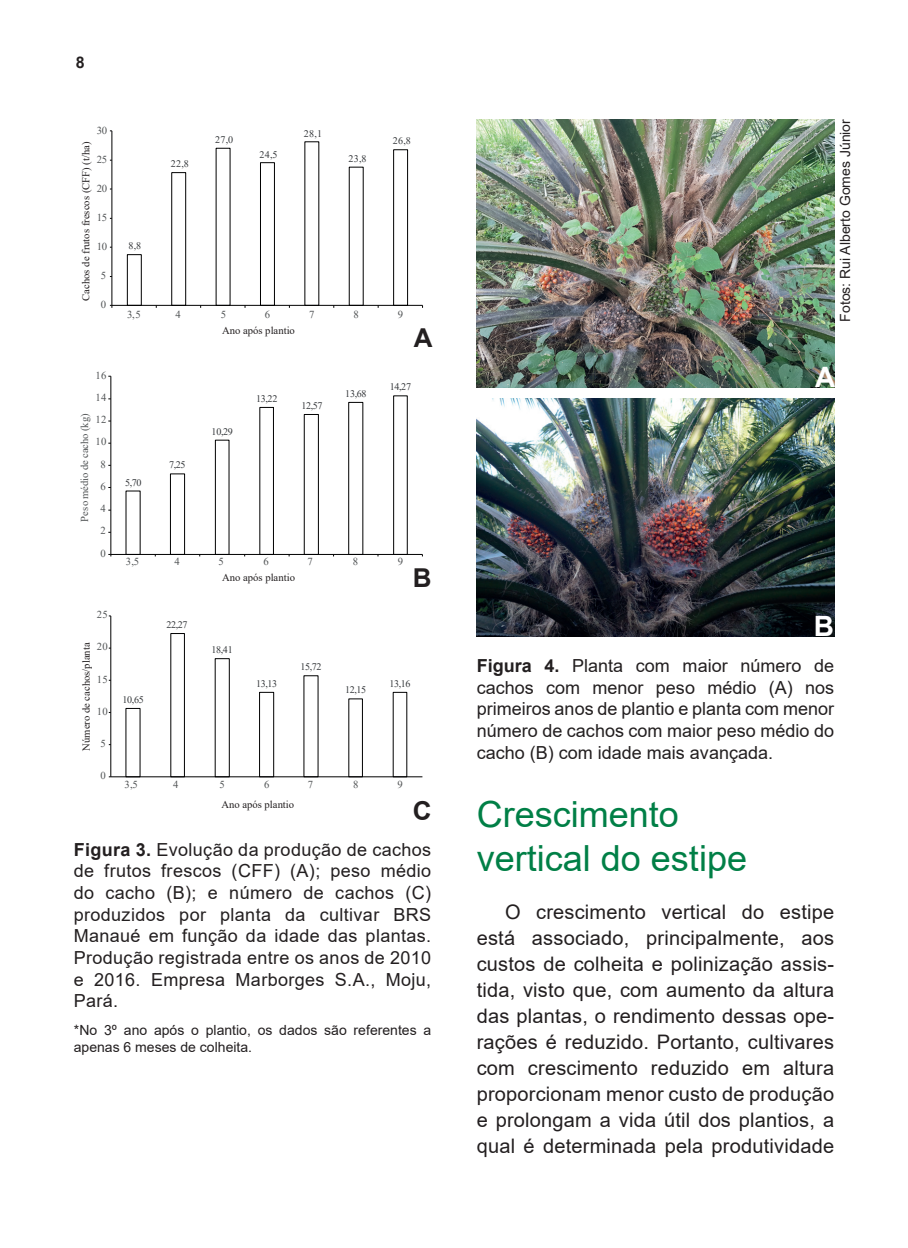
<style>
.page{position:relative;width:908px;height:1248px;background:#fff}
.page>*{position:absolute;margin:0;border:0;box-sizing:border-box;transform-origin:0 0}
.t1{font:36px/43.2px "Arial";color:#007f46}
.t2{font:700 28px "Arial";color:#fff}
.t3{font:700 26px "Arial";color:#231f20}
.t4{font:20px/26px "Arial";letter-spacing:.01em;color:#231f20;text-align:justify}
.t5{font:18px/21.6px "Arial";letter-spacing:.01em;color:#231f20;text-align:justify}
.t6{font:700 16px "Arial";color:#231f20}
.t7{font:14px/16.8px "Arial";color:#231f20}
.t8{font:10.6px "Times New Roman";color:#231f20}
.t9{font:10.6px "Times New Roman";letter-spacing:.025em;color:#515455}
.t10{font:10px "Times New Roman";letter-spacing:-.035em;color:#36393c}
.s1{font-weight:700}
</style>
<div class="page">
<svg style="left:127px;top:141px;width:280px;height:164px"></svg>
<hr style="left:111px;top:131px;width:1px;height:174px;background:#000001">
<hr style="left:112px;top:305px;width:310px;height:1px;background:#000001">
<hr style="left:110px;top:376px;width:1px;height:178px;background:#000001">
<hr style="left:111px;top:554px;width:311px;height:1px;background:#000001">
<svg style="left:126px;top:395px;width:281px;height:161px"></svg>
<svg style="left:125px;top:633px;width:282px;height:143px"></svg>
<hr style="left:110px;top:616px;width:1px;height:160px;background:#000001">
<hr style="left:111px;top:776px;width:311px;height:1px;background:#000001">
<img style="left:476px;top:119px;width:357px;height:268px">
<img style="left:476px;top:398px;width:357px;height:238px">
<p class="t6" style="left:76px;top:51px;width:10px">8</p>
<p class="t9" style="left:97px;top:123px;width:12px">30</p>
<p class="t8" style="left:79px;top:301px;width:161px;rotate:-90deg">Cachos de frutos frescos (CFF) (t/ha)</p>
<p class="t9" style="left:97px;top:152px;width:12px">25</p>
<p class="t9" style="left:97px;top:181px;width:12px">20</p>
<p class="t9" style="left:97px;top:210px;width:12px">15</p>
<p class="t9" style="left:97px;top:239px;width:12px">10</p>
<p class="t9" style="left:101px;top:268px;width:7px">5</p>
<p class="t9" style="left:101px;top:297px;width:7px">0</p>
<p class="t9" style="left:95px;top:367px;width:13px">16</p>
<p class="t9" style="left:95px;top:390px;width:13px">14</p>
<p class="t9" style="left:77px;top:522px;width:110px;rotate:-90deg">Peso médio de cacho (kg)</p>
<p class="t9" style="left:95px;top:412px;width:13px">12</p>
<p class="t9" style="left:95px;top:434px;width:13px">10</p>
<p class="t9" style="left:100px;top:456px;width:7px">8</p>
<p class="t9" style="left:100px;top:479px;width:7px">6</p>
<p class="t9" style="left:100px;top:501px;width:7px">4</p>
<p class="t9" style="left:100px;top:523px;width:7px">2</p>
<p class="t9" style="left:100px;top:545px;width:7px">0</p>
<p class="t9" style="left:97px;top:607px;width:13px">25</p>
<p class="t8" style="left:79px;top:750px;width:110px;rotate:-90deg">Número de cachos/planta</p>
<p class="t9" style="left:97px;top:639px;width:13px">20</p>
<p class="t9" style="left:97px;top:671px;width:13px">15</p>
<p class="t9" style="left:97px;top:703px;width:13px">10</p>
<p class="t9" style="left:101px;top:735px;width:7px">5</p>
<p class="t9" style="left:101px;top:767px;width:7px">0</p>
<p class="t10" style="left:128px;top:239px;width:14px">8,8</p>
<p class="t10" style="left:171px;top:157px;width:20px">22,8</p>
<p class="t10" style="left:215px;top:133px;width:20px">27,0</p>
<p class="t10" style="left:259px;top:147px;width:20px">24,5</p>
<p class="t10" style="left:304px;top:126px;width:20px">28,1</p>
<p class="t10" style="left:348px;top:151px;width:20px">23,8</p>
<p class="t10" style="left:392px;top:134px;width:20px">26,8</p>
<p class="t9" style="left:127px;top:307px;width:15px">3,5</p>
<p class="t9" style="left:175px;top:307px;width:7px">4</p>
<p class="t9" style="left:221px;top:307px;width:7px">5</p>
<p class="t9" style="left:264px;top:307px;width:7px">6</p>
<p class="t9" style="left:309px;top:307px;width:7px">7</p>
<p class="t9" style="left:353px;top:307px;width:7px">8</p>
<p class="t9" style="left:397px;top:307px;width:7px">9</p>
<p class="t8" style="left:222px;top:322px;width:74px">Ano após plantio</p>
<h3 class="t3" style="left:414px;top:320px;width:20px">A</h3>
<p class="t10" style="left:125px;top:475px;width:18px">5,70</p>
<p class="t10" style="left:169px;top:458px;width:18px">7,25</p>
<p class="t10" style="left:211px;top:424px;width:23px">10,29</p>
<p class="t10" style="left:256px;top:391px;width:23px">13,22</p>
<p class="t10" style="left:301px;top:399px;width:23px">12,57</p>
<p class="t10" style="left:345px;top:386px;width:23px">13,68</p>
<p class="t10" style="left:389px;top:380px;width:23px">14,27</p>
<p class="t9" style="left:126px;top:554px;width:15px">3,5</p>
<p class="t9" style="left:174px;top:554px;width:7px">4</p>
<p class="t9" style="left:218px;top:554px;width:7px">5</p>
<p class="t9" style="left:263px;top:554px;width:7px">6</p>
<p class="t9" style="left:307px;top:554px;width:7px">7</p>
<p class="t9" style="left:352px;top:554px;width:7px">8</p>
<p class="t9" style="left:397px;top:554px;width:7px">9</p>
<p class="t8" style="left:222px;top:570px;width:74px">Ano após plantio</p>
<h3 class="t3" style="left:413px;top:559px;width:20px">B</h3>
<p class="t10" style="left:166px;top:618px;width:23px">22,27</p>
<p class="t10" style="left:211px;top:642px;width:23px">18,41</p>
<p class="t10" style="left:300px;top:660px;width:23px">15,72</p>
<p class="t10" style="left:122px;top:692px;width:23px">10,65</p>
<p class="t10" style="left:256px;top:676px;width:23px">13,13</p>
<p class="t10" style="left:345px;top:683px;width:23px">12,15</p>
<p class="t10" style="left:389px;top:676px;width:23px">13,16</p>
<p class="t9" style="left:125px;top:776px;width:15px">3,5</p>
<p class="t9" style="left:173px;top:776px;width:7px">4</p>
<p class="t9" style="left:219px;top:776px;width:7px">5</p>
<p class="t9" style="left:264px;top:776px;width:7px">6</p>
<p class="t9" style="left:308px;top:776px;width:7px">7</p>
<p class="t9" style="left:353px;top:776px;width:7px">8</p>
<p class="t9" style="left:397px;top:776px;width:7px">9</p>
<p class="t8" style="left:221px;top:797px;width:74px">Ano após plantio</p>
<h3 class="t3" style="left:413px;top:792px;width:20px">C</h3>
<p class="t5" style="left:74px;top:838px;width:359px"><span class="s1">Figura 3.</span> Evolução da produção de cachos de frutos frescos (CFF) (A); peso médio do cacho (B); e número de cachos (C) produzidos por planta da cultivar BRS Manaué em função da idade das plantas.<br>Produção registrada entre os anos de 2010 e 2016. Empresa Marborges S.A., Moju, Pará.</p>
<p class="t7" style="left:74px;top:1021px;width:359px">*No 3º ano após o plantio, os dados são referentes a apenas 6 meses de colheita.</p>
<p class="t7" style="left:836px;top:321px;width:204px;rotate:-90deg">Fotos: Rui Alberto Gomes Júnior</p>
<h2 class="t2" style="left:814px;top:357px;width:22px">A</h2>
<h2 class="t2" style="left:813px;top:606px;width:22px">B</h2>
<p class="t5" style="left:476px;top:655px;width:359px"><span class="s1">Figura 4.</span> Planta com maior número de cachos com menor peso médio (A) nos primeiros anos de plantio e planta com menor número de cachos com maior peso médio do cacho (B) com idade mais avançada.</p>
<h1 class="t1" style="left:476px;top:792px;width:272px">Crescimento vertical do estipe</h1>
<p class="t4" style="left:476px;top:899px;width:359px;text-indent:28px">O crescimento vertical do estipe está associado, principalmente, aos custos de colheita e polinização assis&shy;tida, visto que, com aumento da altura das plantas, o rendimento dessas ope&shy;rações é reduzido. Portanto, cultivares com crescimento reduzido em altura proporcionam menor custo de produção e prolongam a vida útil dos plantios, a qual é determinada pela produtividade</p>
</div>
